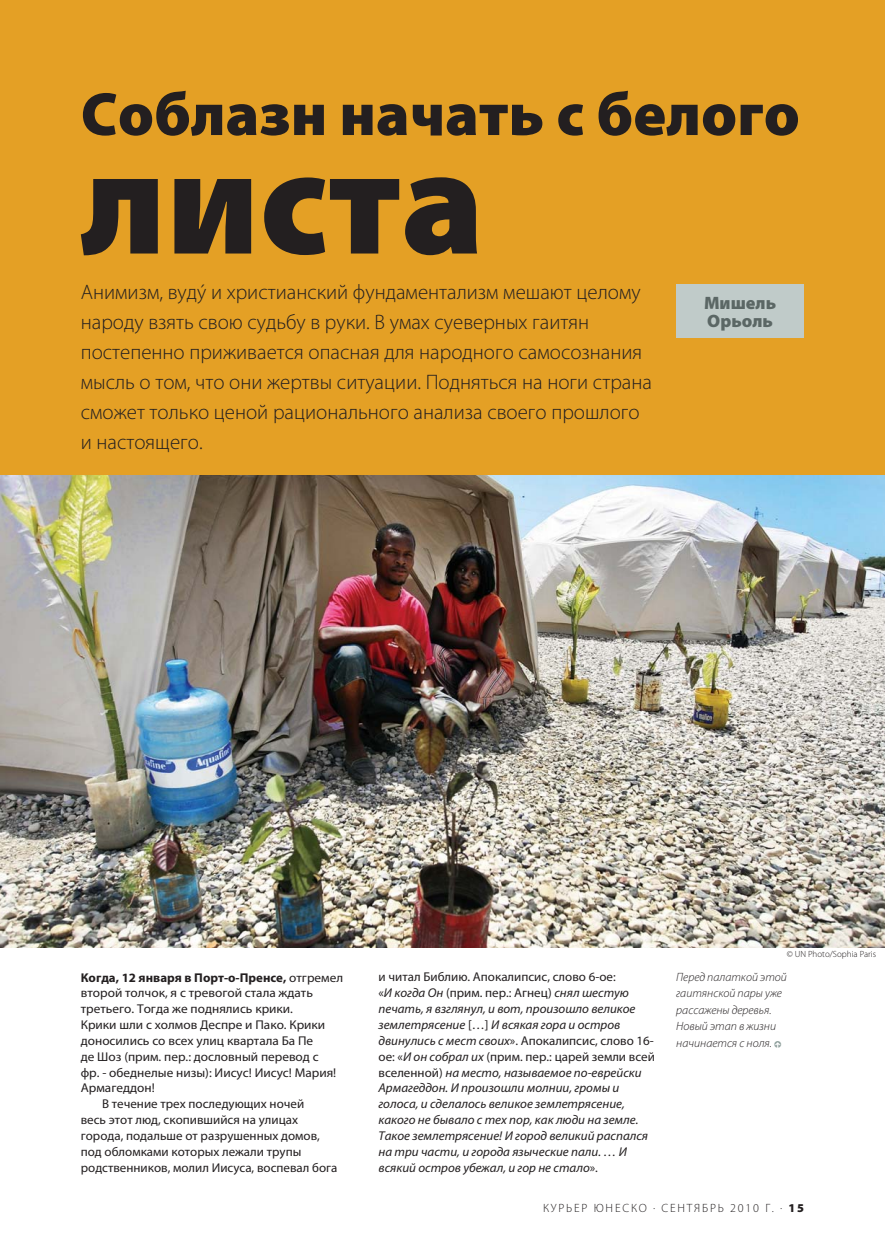
<style>
.page{position:relative;width:885px;height:1255px;background:#fff}
.page>*{position:absolute;margin:0;border:0;box-sizing:border-box;transform-origin:0 0}
.t1{font:900 151.5px "Myriad Pro";color:#231f20}
.t2{font:900 61.5px "Myriad Pro";color:#231f20}
.t3{font:300 21px/30px "Myriad Pro";color:#231f20}
.t4{font:900 18px/18px "Myriad Pro";color:#5b6765}
.t5{font:italic 12.75px/15.9px "Myriad Pro";color:#231f20}
.t6{font:12.75px "Myriad Pro";color:#231f20;scale:1.04 1}
.t7{font:12.75px "Myriad Pro";color:#231f20}
.t8{font:700 12.75px "Myriad Pro";color:#231f20}
.t9{font:italic 300 12px/16.5px "Myriad Pro";color:#231f20}
.t10{font:300 12px "Myriad Pro";letter-spacing:.15em;color:#231f20}
.t11{font:300 9px "Myriad Pro";color:#231f20}
.s1{font-weight:400}
.s2{font-style:normal}
.s3{font-family:"Officina Display ITC Arrows";font-weight:400;font-style:normal;font-size:10.5px;color:#8e9f9c}
.s4{font-weight:900}
</style>
<div class="page">
<div style="left:0;top:0;width:884px;height:481px;background:#e4a025"></div>
<img style="left:0;top:475px;width:884px;height:472px">
<div style="left:676px;top:284px;width:127px;height:53px;background:#c0cbc9"></div>
<h2 class="t2" style="left:81px;top:78px;width:720px">Соблазн начать с белого</h2>
<h1 class="t1" style="left:81px;top:113px;width:405px">листа</h1>
<p class="t3" style="left:81px;top:278px;width:572px">Анимизм, вудý и христианский фундаментализм мешают целому народу взять свою судьбу в руки. В умах суеверных гаитян постепенно приживается опасная для народного самосознания мысль о том, что они жертвы ситуации. Подняться на ноги страна сможет только ценой рационального анализа своего прошлого и настоящего.</p>
<h3 class="t4" style="left:703px;top:293px;width:74px">Мишель<br>Орьoль</h3>
<p class="t8" style="left:81px;top:969px;width:264px">Когда, 12 января в Порт-о-Пренсе, <span class="s1">отгремел</span></p>
<p class="t6" style="left:81px;top:988px;width:225px">второй толчок, я с тревогой стала ждать</p>
<p class="t6" style="left:81px;top:1004px;width:205px">третьего. Тогда же поднялись крики.</p>
<p class="t6" style="left:81px;top:1020px;width:236px">Крики шли с холмов Деспре и Пако. Крики</p>
<p class="t6" style="left:81px;top:1035px;width:225px">доносились со всех улиц квартала Ба Пе</p>
<p class="t6" style="left:81px;top:1051px;width:230px">де Шоз (прим. пер.: дословный перевод с</p>
<p class="t6" style="left:81px;top:1067px;width:247px">фр. - обеднелые низы): Иисус! Иисус! Мария!</p>
<p class="t6" style="left:81px;top:1083px;width:73px">Армагеддон!</p>
<p class="t7" style="left:102px;top:1099px;width:204px">В течение трех последующих ночей</p>
<p class="t7" style="left:81px;top:1115px;width:219px">весь этот люд, скопившийся на улицах</p>
<p class="t7" style="left:81px;top:1130px;width:240px">города, подальше от разрушенных домов,</p>
<p class="t7" style="left:81px;top:1146px;width:222px">под обломками которых лежали трупы</p>
<p class="t7" style="left:81px;top:1162px;width:258px">родственников, молил Иисуса, воспевал бога</p>
<p class="t5" style="left:378px;top:970px;width:278px"><span class="s2">и читал Библию. Апокалипсис, слово 6-ое:<br>«</span>И когда Он <span class="s2">(прим. пер.: Агнец)</span> снял шестую печать, я взглянул, и вот, произошло великое землетрясение <span class="s2">[…]</span> И всякая гора и остров двинулись с мест своих<span class="s2">». Апокалипсис, слово 16- ое: «</span>И он собрал их <span class="s2">(прим. пер.: царей земли всей вселенной)</span> на место, называемое по-еврейски Армагеддон. И произошли молнии, громы и голоса, и сделалось великое землетрясение, какого не бывало с тех пор, как люди на земле.<br>Такое землетрясение! И город великий распался на три части, и города языческие пали. … И всякий остров убежал, и гор не стало<span class="s2">».</span></p>
<p class="t11" style="left:786px;top:951px;width:91px">© UN Photo/Sophia Paris</p>
<p class="t9" style="left:676px;top:969px;width:112px">Перед палаткой этой гаитянской пары уже рассажены деревья.<br>Новый этап в жизни начинается с ноля. <span class="s3">L</span></p>
<p class="t10" style="left:543px;top:1203px;width:262px">КУРЬЕР ЮНЕСКО . СЕНТЯБРЬ 2010 Г. . <span class="s4">15</span></p>
</div>
